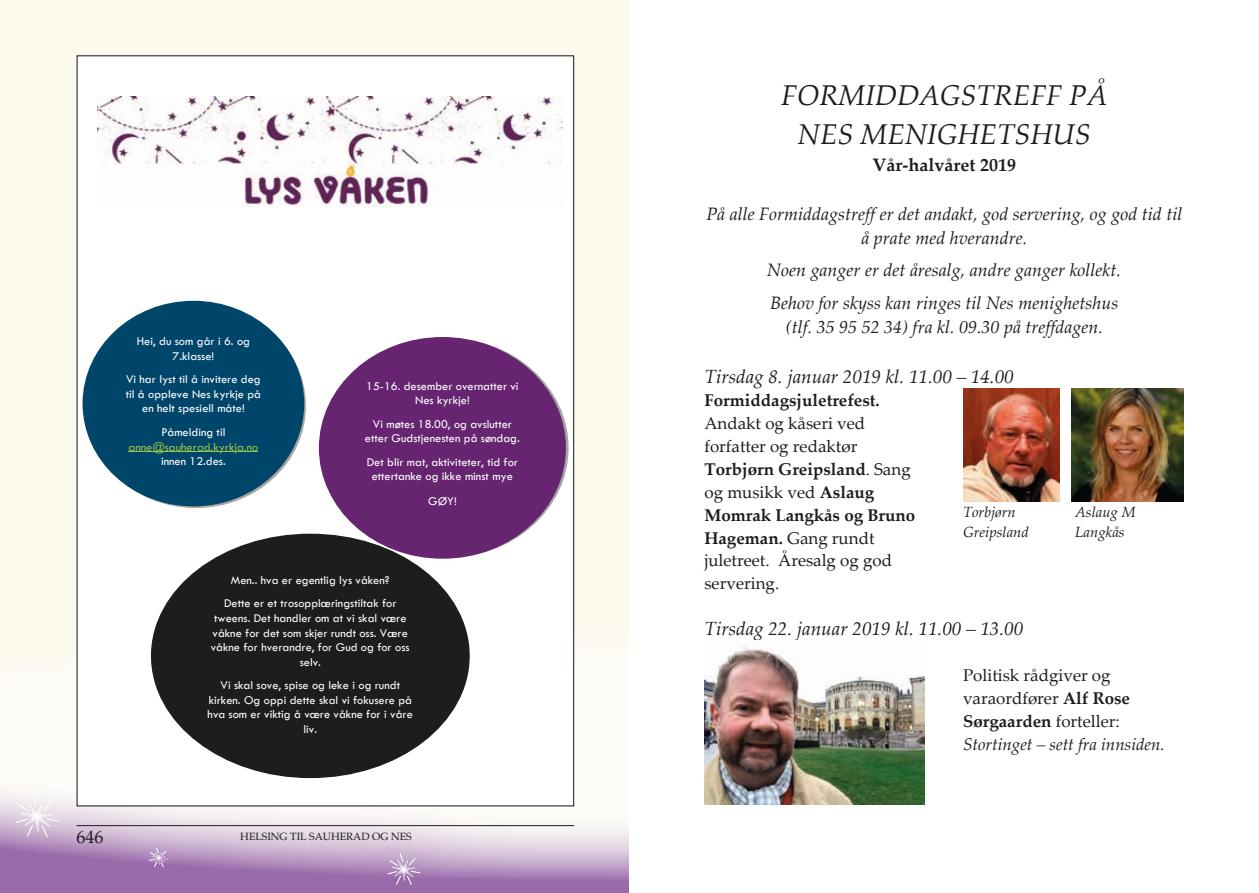
<style>
.page{position:relative;width:1259px;height:893px;background:#fcf9ed}
.page>*{position:absolute;margin:0;border:0;box-sizing:border-box;transform-origin:0 0}
.t1{font:italic 28.65px/38.7px "Palatino Linotype";color:#1d1d1b;text-align:center}
.t2{font:italic 19.05px "Palatino Linotype";color:#1d1d1b}
.t3{font:italic 18px/24.3px "Palatino Linotype";color:#1d1d1b;text-align:center}
.t4{font:700 18px "Palatino Linotype";color:#1d1d1b}
.t5{font:18px "Palatino";color:#1d1d1b}
.t6{font:16.95px/23px "Palatino Linotype";color:#1d1d1b}
.t7{font:700 16.95px "Palatino Linotype";color:#1d1d1b}
.t8{font:italic 14.85px "Palatino Linotype";color:#1d1d1b}
.t9{font:12.3px/14.5px "Tw Cen";color:#fff;text-align:center}
.t10{font:12.3px "Tw Cen";color:#9ac448}
.t11{font:10.5px "Palatino";color:#1d1d1b}
.s1{font-weight:700}
.s2{font-style:italic}
</style>
<div class="page">
<div style="left:0;top:754px;width:1259px;height:139px;background:#9a6aaa"></div>
<svg style="left:396px;top:881px;width:16px;height:4px"></svg>
<svg style="left:0;top:621px;width:629px;height:260px"></svg>
<hr style="left:77px;top:825px;width:497px;height:1px;background:#1d1d1b">
<div style="left:77px;top:56px;width:496px;height:750px;background:#fff"></div>
<img style="left:97px;top:96px;width:465px;height:111px">
<img style="left:323px;top:338px;width:245px;height:220px">
<div style="left:319px;top:338px;width:246px;height:220px;background:#662471;border-radius:50%"></div>
<img style="left:86px;top:304px;width:220px;height:204px">
<div style="left:83px;top:301px;width:220px;height:205px;background:#00456a;border-radius:50%"></div>
<hr style="left:128px;top:451px;width:130px;height:1px;background:#9ac448">
<div style="left:152px;top:534px;width:317px;height:243px;background:#1d1d1b;border-radius:50%"></div>
<div style="left:629px;top:0;width:630px;height:893px;background:#fff"></div>
<img style="left:963px;top:389px;width:97px;height:112px">
<img style="left:1071px;top:389px;width:112px;height:112px">
<img style="left:704px;top:646px;width:221px;height:159px">
<p class="t9" style="left:137px;top:334px;width:115px">Hei, du som går i 6. og<br>7.klasse!</p>
<p class="t9" style="left:126px;top:372px;width:137px">Vi har lyst til å invitere deg til å oppleve Nes kyrkje på en helt spesiell måte!</p>
<p class="t9" style="left:161px;top:425px;width:65px">Påmelding til</p>
<p class="t10" style="left:128px;top:439px;width:131px">anne@sauherad.kyrkja.no</p>
<p class="t9" style="left:161px;top:454px;width:66px">innen 12.des.</p>
<p class="t9" style="left:366px;top:378px;width:154px">15-16. desember overnatter vi<br>Nes kyrkje!</p>
<p class="t9" style="left:365px;top:416px;width:156px">Vi møtes 18.00, og avslutter etter Gudstjenesten på søndag.</p>
<p class="t9" style="left:367px;top:454px;width:153px">Det blir mat, aktiviteter, tid for ettertanke og ikke minst mye</p>
<p class="t9" style="left:428px;top:493px;width:30px">GØY!</p>
<p class="t9" style="left:224px;top:568px;width:174px;line-height:23.5px">Men.. hva er egentlig lys våken?<br>Dette er et trosopplæringstiltak for</p>
<p class="t9" style="left:211px;top:611px;width:200px">tweens. Det handler om at vi skal være våkne for det som skjer rundt oss. Være våkne for hverandre, for Gud og for oss selv.</p>
<p class="t9" style="left:208px;top:678px;width:207px">Vi skal sove, spise og leke i og rundt kirken. Og oppi dette skal vi fokusere på hva som er viktig å være våkne for i våre liv.</p>
<h3 class="t5" style="left:77px;top:826px;width:29px">646</h3>
<p class="t11" style="left:240px;top:831px;width:173px">HELSING TIL SAUHERAD OG NES</p>
<h1 class="t1" style="left:781px;top:75px;width:327px">FORMIDDAGSTREFF PÅ<br>NES MENIGHETSHUS</h1>
<h3 class="t4" style="left:872px;top:152px;width:145px">Vår-halvåret 2019</h3>
<h3 class="t3" style="left:706px;top:201px;width:477px">På alle Formiddagstreff er det andakt, god servering, og god tid til å prate med hverandre.</h3>
<h3 class="t3" style="left:767px;top:252px;width:355px;line-height:33px;text-align:left">Noen ganger er det åresalg, andre ganger kollekt.<br>Behov for skyss kan ringes til Nes menighetshus</h3>
<h3 class="t3" style="left:785px;top:314px;width:319px">(tlf. 35 95 52 34) fra kl. 09.30 på treffdagen.</h3>
<h2 class="t2" style="left:704px;top:363px;width:311px">Tirsdag 8. januar 2019 kl. 11.00 – 14.00</h2>
<h3 class="t7" style="left:704px;top:388px;width:177px">Formiddagsjuletrefest.</h3>
<h3 class="t6" style="left:704px;top:411px;width:212px">Andakt og kåseri ved forfatter og redaktør<br><span class="s1">Torbjørn Greipsland</span>. Sang og musikk ved <span class="s1">Aslaug<br>Momrak Langkås og Bruno<br>Hageman.</span> Gang rundt juletreet. Åresalg og god servering.</h3>
<p class="t8" style="left:963px;top:501px;width:54px">Torbjørn</p>
<p class="t8" style="left:1075px;top:501px;width:62px">Aslaug M</p>
<p class="t8" style="left:963px;top:521px;width:67px">Greipsland</p>
<p class="t8" style="left:1075px;top:521px;width:51px">Langkås</p>
<h2 class="t2" style="left:704px;top:614px;width:320px">Tirsdag 22. januar 2019 kl. 11.00 – 13.00</h2>
<h3 class="t6" style="left:963px;top:663px;width:203px">Politisk rådgiver og varaordfører <span class="s1">Alf Rose<br>Sørgaarden</span> forteller:<br><span class="s2">Stortinget – sett fra innsiden.</span></h3>
</div>
